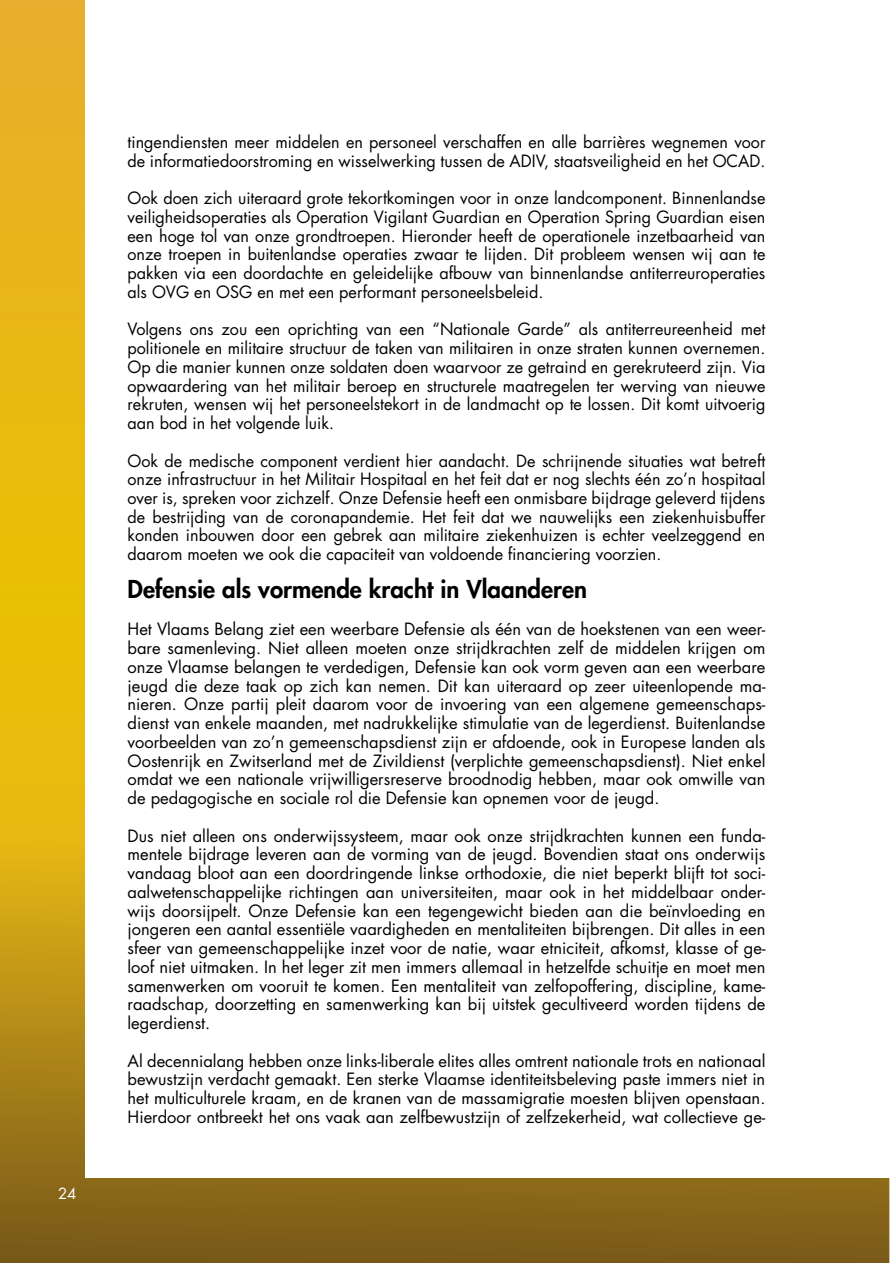
<style>
.page{position:relative;width:893px;height:1263px;background:#fff}
.page>*{position:absolute;margin:0;border:0;box-sizing:border-box;transform-origin:0 0}
.t1{font:800 24px "Futura Std";color:#000}
.t2{font:16.5px/18.8px "Futura Std";color:#000;text-align:justify}
.t3{font:15px "Futura Std";color:#fff}
</style>
<div class="page">
<svg style="left:0;top:0;width:85px;height:726px;background:#e8b715"></svg>
<div style="left:0;top:726px;width:893px;height:537px;background:linear-gradient(to bottom,#fbca10,#7b5a1b)"></div>
<div style="left:85px;top:0;width:808px;height:1178px;background:#fff"></div>
<svg style="left:886px;top:1178px;width:7px;height:85px"></svg>
<p class="t3" style="left:58px;top:1184px;width:20px">24</p>
<p class="t2" style="left:128px;top:132px;width:639px">tingendiensten meer middelen en personeel verschaffen en alle barrières wegnemen voor de informatiedoorstroming en wisselwerking tussen de ADIV, staatsveiligheid en het OCAD.</p>
<p class="t2" style="left:128px;top:189px;width:639px">Ook doen zich uiteraard grote tekortkomingen voor in onze landcomponent. Binnenlandse veiligheidsoperaties als Operation Vigilant Guardian en Operation Spring Guardian eisen een hoge tol van onze grondtroepen. Hieronder heeft de operationele inzetbaarheid van onze troepen in buitenlandse operaties zwaar te lijden. Dit probleem wensen wij aan te pakken via een doordachte en geleidelijke afbouw van binnenlandse antiterreuroperaties als OVG en OSG en met een performant personeelsbeleid.</p>
<p class="t2" style="left:128px;top:320px;width:639px">Volgens ons zou een oprichting van een “Nationale Garde” als antiterreureenheid met politionele en militaire structuur de taken van militairen in onze straten kunnen overnemen.<br>Op die manier kunnen onze soldaten doen waarvoor ze getraind en gerekruteerd zijn. Via opwaardering van het militair beroep en structurele maatregelen ter werving van nieuwe rekruten, wensen wij het personeelstekort in de landmacht op te lossen. Dit komt uitvoerig aan bod in het volgende luik.</p>
<p class="t2" style="left:128px;top:451px;width:639px">Ook de medische component verdient hier aandacht. De schrijnende situaties wat betreft onze infrastructuur in het Militair Hospitaal en het feit dat er nog slechts één zo’n hospitaal over is, spreken voor zichzelf. Onze Defensie heeft een onmisbare bijdrage geleverd tijdens de bestrijding van de coronapandemie. Het feit dat we nauwelijks een ziekenhuisbuffer konden inbouwen door een gebrek aan militaire ziekenhuizen is echter veelzeggend en daarom moeten we ook die capaciteit van voldoende financiering voorzien.</p>
<h1 class="t1" style="left:128px;top:574px;width:461px">Defensie als vormende kracht in Vlaanderen</h1>
<p class="t2" style="left:128px;top:620px;width:639px">Het Vlaams Belang ziet een weerbare Defensie als één van de hoekstenen van een weer&shy;bare samenleving. Niet alleen moeten onze strijdkrachten zelf de middelen krijgen om onze Vlaamse belangen te verdedigen, Defensie kan ook vorm geven aan een weerbare jeugd die deze taak op zich kan nemen. Dit kan uiteraard op zeer uiteenlopende ma&shy;nieren. Onze partij pleit daarom voor de invoering van een algemene gemeenschaps&shy;dienst van enkele maanden, met nadrukkelijke stimulatie van de legerdienst. Buitenlandse voorbeelden van zo’n gemeenschapsdienst zijn er afdoende, ook in Europese landen als Oostenrijk en Zwitserland met de Zivildienst (verplichte gemeenschapsdienst). Niet enkel omdat we een nationale vrijwilligersreserve broodnodig hebben, maar ook omwille van de pedagogische en sociale rol die Defensie kan opnemen voor de jeugd.</p>
<p class="t2" style="left:128px;top:826px;width:639px">Dus niet alleen ons onderwijssysteem, maar ook onze strijdkrachten kunnen een funda&shy;mentele bijdrage leveren aan de vorming van de jeugd. Bovendien staat ons onderwijs vandaag bloot aan een doordringende linkse orthodoxie, die niet beperkt blijft tot soci&shy;aalwetenschappelijke richtingen aan universiteiten, maar ook in het middelbaar onder&shy;wijs doorsijpelt. Onze Defensie kan een tegengewicht bieden aan die beïnvloeding en jongeren een aantal essentiële vaardigheden en mentaliteiten bijbrengen. Dit alles in een sfeer van gemeenschappelijke inzet voor de natie, waar etniciteit, afkomst, klasse of ge&shy;loof niet uitmaken. In het leger zit men immers allemaal in hetzelfde schuitje en moet men samenwerken om vooruit te komen. Een mentaliteit van zelfopoffering, discipline, kame&shy;raadschap, doorzetting en samenwerking kan bij uitstek gecultiveerd worden tijdens de legerdienst.</p>
<p class="t2" style="left:128px;top:1051px;width:639px">Al decennialang hebben onze links-liberale elites alles omtrent nationale trots en nationaal bewustzijn verdacht gemaakt. Een sterke Vlaamse identiteitsbeleving paste immers niet in het multiculturele kraam, en de kranen van de massamigratie moesten blijven openstaan.<br>Hierdoor ontbreekt het ons vaak aan zelfbewustzijn of zelfzekerheid, wat collectieve ge-</p>
</div>
